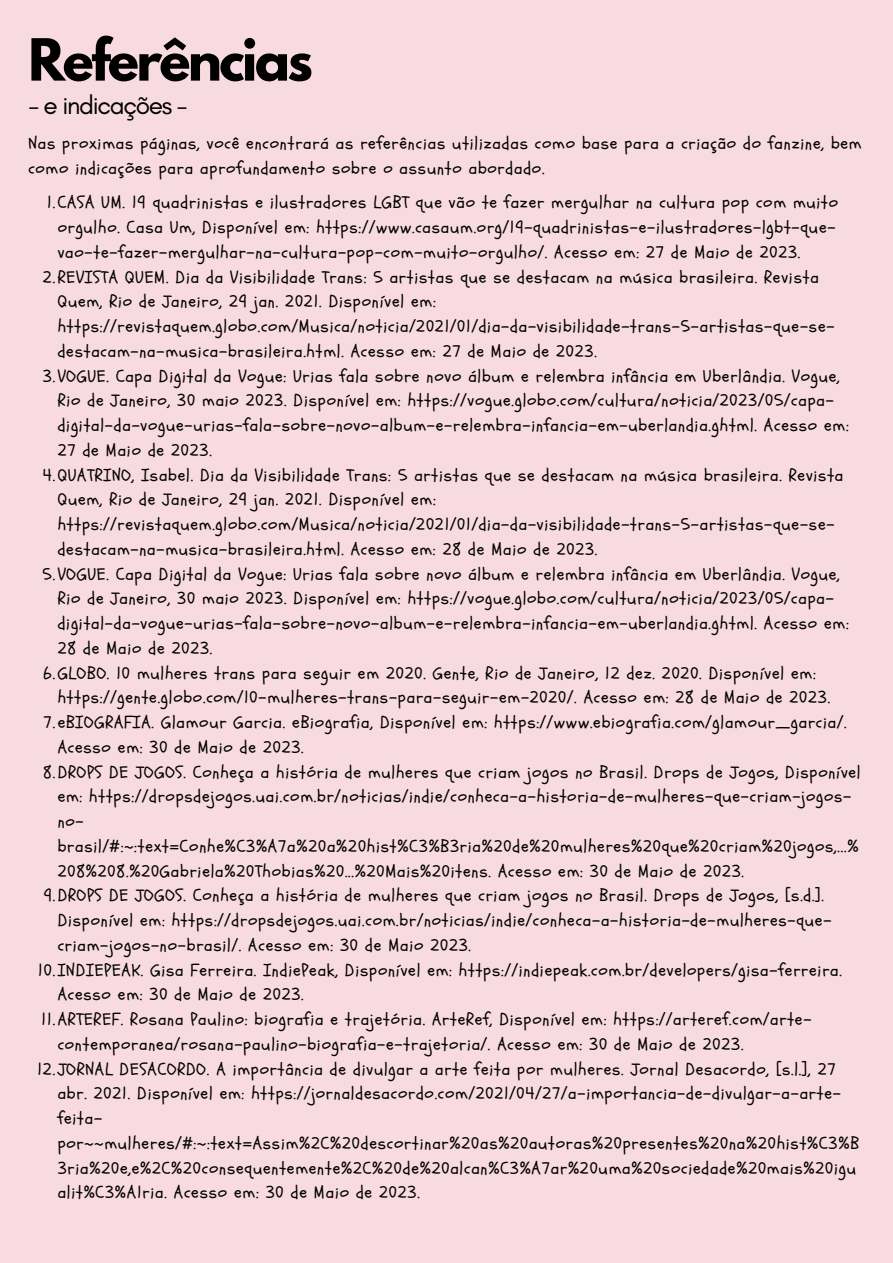
<style>
.page{position:relative;width:893px;height:1263px;background:#fff}
.page>*{position:absolute;margin:0;border:0;box-sizing:border-box;transform-origin:0 0}
.t1{font:700 51.45px "League Spartan";letter-spacing:-.05em;color:#000}
.t2{font:26.25px "Glacial Indifference";letter-spacing:-.05em;color:#000}
.t3{font:17.25px/24.8px "Schoolbell";letter-spacing:.05em;color:#000}
</style>
<div class="page">
<div style="left:0;top:1209px;width:382px;height:54px;background:#f8dae2"></div>
<p class="t1" style="left:28px;top:34px;width:286px">Referências</p>
<p class="t2" style="left:28px;top:89px;width:161px">- e indicações -</p>
<p class="t3" style="left:28px;top:132px;width:834px">Nas proximas páginas, você encontrará as referências utilizadas como base para a criação do fanzine, bem como indicações para aprofundamento sobre o assunto abordado.</p>
<p class="t3" style="left:58px;top:191px;width:782px;text-indent:-11px">1.CASA UM. 19 quadrinistas e ilustradores LGBT que vão te fazer mergulhar na cultura pop com muito orgulho. Casa Um, Disponível em: https://www.casaum.org/19-quadrinistas-e-ilustradores-lgbt-que&shy;vao-te-fazer-mergulhar-na-cultura-pop-com-muito-orgulho/. Acesso em: 27 de Maio de 2023.</p>
<p class="t3" style="left:58px;top:265px;width:778px;text-indent:-15px">2.REVISTA QUEM. Dia da Visibilidade Trans: 5 artistas que se destacam na música brasileira. Revista Quem, Rio de Janeiro, 29 jan. 2021. Disponível em: https://revistaquem.globo.com/Musica/noticia/2021/01/dia-da-visibilidade-trans-5-artistas-que-se&shy;destacam-na-musica-brasileira.html. Acesso em: 27 de Maio de 2023.</p>
<p class="t3" style="left:58px;top:364px;width:792px;text-indent:-15px">3.VOGUE. Capa Digital da Vogue: Urias fala sobre novo álbum e relembra infância em Uberlândia. Vogue, Rio de Janeiro, 30 maio 2023. Disponível em: https://vogue.globo.com/cultura/noticia/2023/05/capa&shy;digital-da-vogue-urias-fala-sobre-novo-album-e-relembra-infancia-em-uberlandia.ghtml. Acesso em:<br>27 de Maio de 2023.</p>
<p class="t3" style="left:58px;top:463px;width:787px;text-indent:-15px">4.QUATRINO, Isabel. Dia da Visibilidade Trans: 5 artistas que se destacam na música brasileira. Revista Quem, Rio de Janeiro, 29 jan. 2021. Disponível em: https://revistaquem.globo.com/Musica/noticia/2021/01/dia-da-visibilidade-trans-5-artistas-que-se&shy;destacam-na-musica-brasileira.html. Acesso em: 28 de Maio de 2023.</p>
<p class="t3" style="left:58px;top:562px;width:792px;text-indent:-15px">5.VOGUE. Capa Digital da Vogue: Urias fala sobre novo álbum e relembra infância em Uberlândia. Vogue, Rio de Janeiro, 30 maio 2023. Disponível em: https://vogue.globo.com/cultura/noticia/2023/05/capa&shy;digital-da-vogue-urias-fala-sobre-novo-album-e-relembra-infancia-em-uberlandia.ghtml. Acesso em:<br>28 de Maio de 2023.</p>
<p class="t3" style="left:58px;top:661px;width:774px;text-indent:-14px">6.GLOBO. 10 mulheres trans para seguir em 2020. Gente, Rio de Janeiro, 12 dez. 2020. Disponível em: https://gente.globo.com/10-mulheres-trans-para-seguir-em-2020/. Acesso em: 28 de Maio de 2023.</p>
<p class="t3" style="left:58px;top:710px;width:790px;text-indent:-14px">7.eBIOGRAFIA. Glamour Garcia. eBiografia, Disponível em: https://www.ebiografia.com/glamour_garcia/.<br>Acesso em: 30 de Maio de 2023.</p>
<p class="t3" style="left:58px;top:760px;width:804px;text-indent:-15px">8.DROPS DE JOGOS. Conheça a história de mulheres que criam jogos no Brasil. Drops de Jogos, Disponível em: https://dropsdejogos.uai.com.br/noticias/indie/conheca-a-historia-de-mulheres-que-criam-jogos&shy;no&shy;brasil/#:~:text=Conhe%C3%A7a%20a%20hist%C3%B3ria%20de%20mulheres%20que%20criam%20jogos,...% 208%208.%20Gabriela%20Thobias%20...%20Mais%20itens. Acesso em: 30 de Maio de 2023.</p>
<p class="t3" style="left:58px;top:884px;width:775px;text-indent:-14px">9.DROPS DE JOGOS. Conheça a história de mulheres que criam jogos no Brasil. Drops de Jogos, [s.d.].<br>Disponível em: https://dropsdejogos.uai.com.br/noticias/indie/conheca-a-historia-de-mulheres-que&shy;criam-jogos-no-brasil/. Acesso em: 30 de Maio 2023.</p>
<p class="t3" style="left:58px;top:958px;width:785px;text-indent:-19px">10.INDIEPEAK. Gisa Ferreira. IndiePeak, Disponível em: https://indiepeak.com.br/developers/gisa-ferreira.<br>Acesso em: 30 de Maio de 2023.</p>
<p class="t3" style="left:58px;top:1007px;width:755px;text-indent:-16px">11.ARTEREF. Rosana Paulino: biografia e trajetória. ArteRef, Disponível em: https://arteref.com/arte&shy;contemporanea/rosana-paulino-biografia-e-trajetoria/. Acesso em: 30 de Maio de 2023.</p>
<p class="t3" style="left:58px;top:1057px;width:803px;text-indent:-20px">12.JORNAL DESACORDO. A importância de divulgar a arte feita por mulheres. Jornal Desacordo, [s.l.], 27 abr. 2021. Disponível em: https://jornaldesacordo.com/2021/04/27/a-importancia-de-divulgar-a-arte&shy;feita&shy;por~~mulheres/#:~:text=Assim%2C%20descortinar%20as%20autoras%20presentes%20na%20hist%C3%B 3ria%20e,e%2C%20consequentemente%2C%20de%20alcan%C3%A7ar%20uma%20sociedade%20mais%20igu alit%C3%A1ria. Acesso em: 30 de Maio de 2023.</p>
</div>
